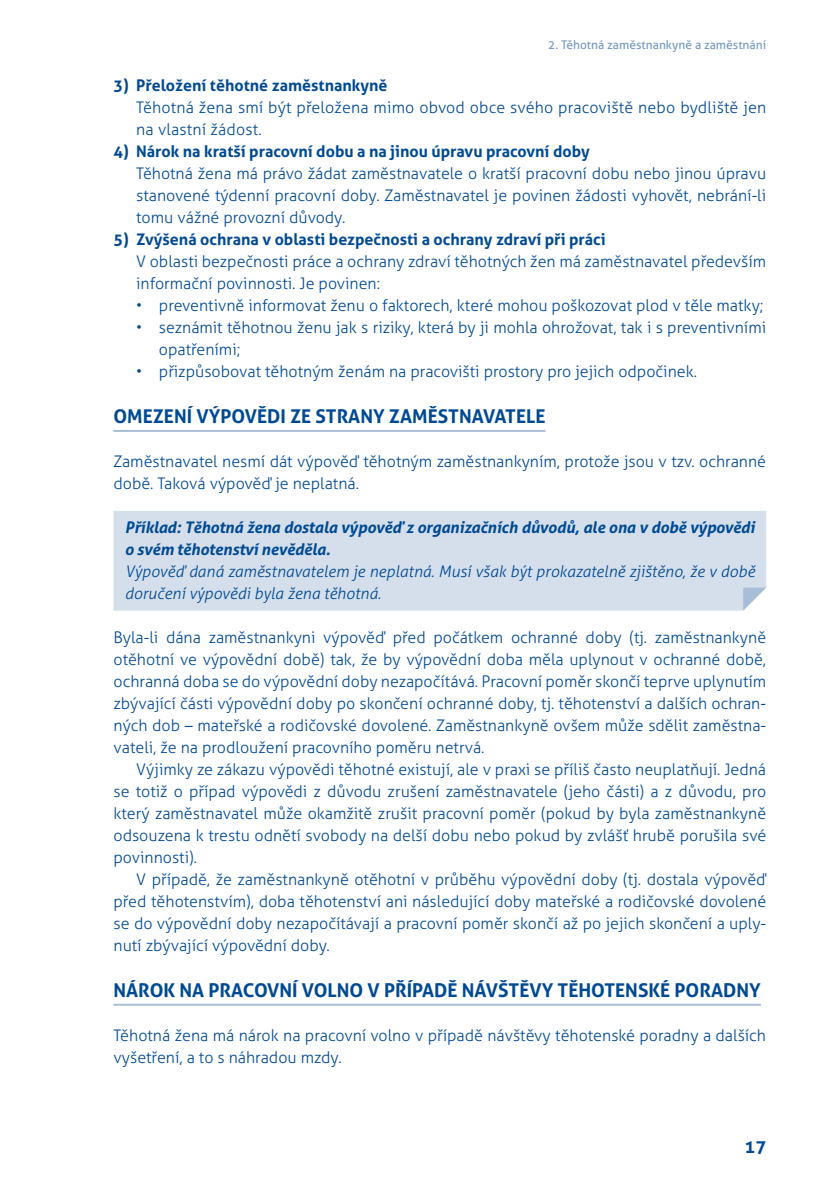
<style>
.page{position:relative;width:840px;height:1191px;background:#fff}
.page>*{position:absolute;margin:0;border:0;box-sizing:border-box;transform-origin:0 0}
.t1{font:700 19px "Aller";color:#004a93}
.t2{font:700 18px "Aller";color:#004a93}
.t3{font:300 16px/22px "Aller";color:#004a93}
.t4{font:700 16px "Aller";color:#004a93}
.t5{font:italic 300 16px/22px "Aller";color:#004a93}
.t6{font:italic 700 16px/22px "Aller";letter-spacing:-.01em;color:#004a93}
.t7{font:12px "Aller";color:#769ac0}
</style>
<div class="page">
<div style="left:113px;top:511px;width:652px;height:99px;background:#d5dfeb"></div>
<svg style="left:742px;top:587px;width:23px;height:23px"></svg>
<hr style="left:113px;top:430px;width:432px;height:2px;background:#a8bdd6">
<hr style="left:113px;top:1003px;width:647px;height:2px;background:#a8bdd6">
<p class="t7" style="left:548px;top:37px;width:219px">2. Těhotná zaměstnankyně a zaměstnání</p>
<p class="t4" style="left:113px;top:76px;width:275px">3) Přeložení těhotné zaměstnankyně</p>
<p class="t3" style="left:136px;top:97px;width:631px">Těhotná žena smí být přeložena mimo obvod obce svého pracoviště nebo bydliště jen na vlastní žádost.</p>
<p class="t4" style="left:113px;top:142px;width:477px">4) Nárok na kratší pracovní dobu a na jinou úpravu pracovní doby</p>
<p class="t3" style="left:136px;top:163px;width:631px;text-align:justify">Těhotná žena má právo žádat zaměstnavatele o kratší pracovní dobu nebo jinou úpravu stanovené týdenní pracovní doby. Zaměstnavatel je povinen žádosti vyhovět, nebrání-li tomu vážné provozní důvody.</p>
<p class="t4" style="left:113px;top:230px;width:493px">5) Zvýšená ochrana v oblasti bezpečnosti a ochrany zdraví při práci</p>
<p class="t3" style="left:136px;top:251px;width:631px">V oblasti bezpečnosti práce a ochrany zdraví těhotných žen má zaměstnavatel především informační povinnosti. Je povinen:</p>
<p class="t3" style="left:136px;top:295px;width:628px">• preventivně informovat ženu o faktorech, které mohou poškozovat plod v těle matky;</p>
<p class="t3" style="left:159px;top:317px;width:608px;text-indent:-23px">• seznámit těhotnou ženu jak s riziky, která by ji mohla ohrožovat, tak i s preventivními opatřeními;</p>
<p class="t3" style="left:136px;top:361px;width:562px">• přizpůsobovat těhotným ženám na pracovišti prostory pro jejich odpočinek.</p>
<p class="t1" style="left:113px;top:404px;width:120px">Omezen í výpov</p>
<p class="t1" style="left:257px;top:404px;width:71px">ědi ze stran</p>
<p class="t1" style="left:373px;top:404px;width:77px">y zaměstnavatele</p>
<p class="t3" style="left:113px;top:450px;width:653px">Zaměstnavatel nesmí dát výpověď těhotným zaměstnankyním, protože jsou v tzv. ochranné době. Taková výpověď je neplatná.</p>
<p class="t6" style="left:125px;top:516px;width:631px">Příklad: Těhotná žena dostala výpověď z organizačních důvodů, ale ona v době výpovědi o svém těhotenství nevěděla.</p>
<p class="t5" style="left:125px;top:560px;width:631px">Výpověď daná zaměstnavatelem je neplatná. Musí však být prokazatelně zjištěno, že v době doručení výpovědi byla žena těhotná.</p>
<p class="t3" style="left:113px;top:626px;width:654px;text-align:justify">Byla-li dána zaměstnankyni výpověď před počátkem ochranné doby (tj. zaměstnankyně otěhotní ve výpovědní době) tak, že by výpovědní doba měla uplynout v ochranné době, ochranná doba se do výpovědní doby nezapočítává. Pracovní poměr skončí teprve uplynutím zbývající části výpovědní doby po skončení ochranné doby, tj. těhotenství a dalších ochran&shy;ných dob – mateřské a rodičovské dovolené. Zaměstnankyně ovšem může sdělit zaměstna&shy;vateli, že na prodloužení pracovního poměru netrvá.</p>
<p class="t3" style="left:113px;top:758px;width:654px;text-align:justify;text-indent:23px">Výjimky ze zákazu výpovědi těhotné existují, ale v praxi se příliš často neuplatňují. Jedná se totiž o případ výpovědi z důvodu zrušení zaměstnavatele (jeho části) a z důvodu, pro který zaměstnavatel může okamžitě zrušit pracovní poměr (pokud by byla zaměstnankyně odsouzena k trestu odnětí svobody na delší dobu nebo pokud by zvlášť hrubě porušila své povinnosti).</p>
<p class="t3" style="left:113px;top:868px;width:654px;text-align:justify;text-indent:23px">V případě, že zaměstnankyně otěhotní v průběhu výpovědní doby (tj. dostala výpověď před těhotenstvím), doba těhotenství ani následující doby mateřské a rodičovské dovolené se do výpovědní doby nezapočítávají a pracovní poměr skončí až po jejich skončení a uply&shy;nutí zbývající výpovědní doby.</p>
<p class="t1" style="left:113px;top:978px;width:108px">Nárok na pracovn</p>
<p class="t1" style="left:292px;top:978px;width:23px">í volno</p>
<p class="t1" style="left:367px;top:978px;width:57px">v případ</p>
<p class="t1" style="left:447px;top:978px;width:144px">ě návštěvy těhotens</p>
<p class="t1" style="left:648px;top:978px;width:40px">ké poradn</p>
<p class="t1" style="left:748px;top:978px;width:13px">y</p>
<p class="t3" style="left:113px;top:1024px;width:653px">Těhotná žena má nárok na pracovní volno v případě návštěvy těhotenské poradny a dalších vyšetření, a to s náhradou mzdy.</p>
<p class="t2" style="left:744px;top:1135px;width:23px">17</p>
</div>
